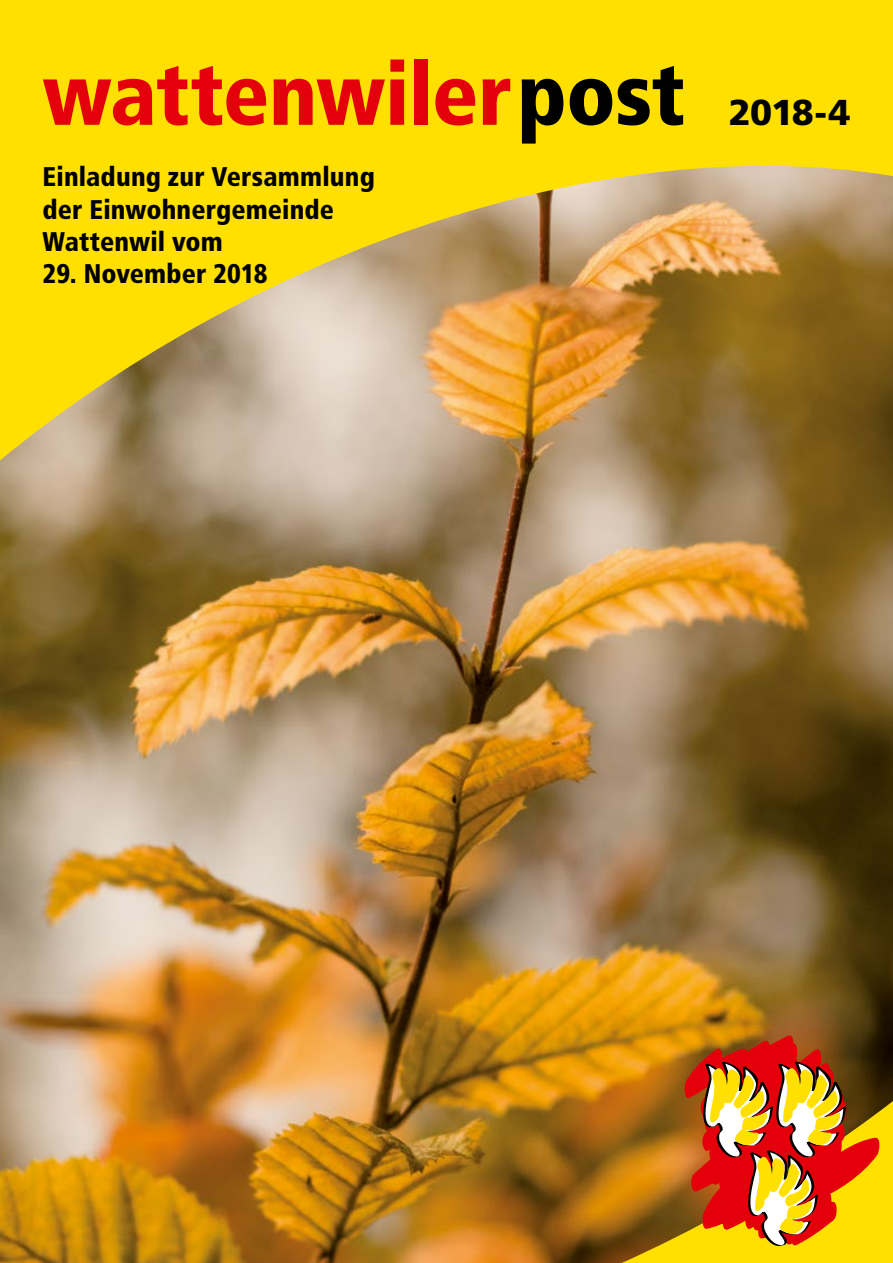
<style>
.page{position:relative;width:893px;height:1263px;background:#ffe000}
.page>*{position:absolute;margin:0;border:0;box-sizing:border-box;transform-origin:0 0}
.t1{font:900 condensed 87px "Frutiger";letter-spacing:-.01em;color:#e3000b}
.t2{font:900 36px "Frutiger";color:#000}
.t3{font:900 condensed 27px/32.4px "Frutiger";letter-spacing:.005em;color:#000}
.s1{color:#000}
</style>
<div class="page">
<img style="left:0;top:166px;width:893px;height:1097px">
<svg style="left:683px;top:1033px;width:199px;height:215px"></svg>
<h1 class="t1" style="left:43px;top:42px;width:644px">wattenwiler <span class="s1">post</span></h1>
<p class="t3" style="left:43px;top:160px;width:334px">Einladung zur Versammlung der Einwohnergemeinde<br>Wattenwil vom</p>
<p class="t3" style="left:43px;top:258px;width:227px">29. November 2018</p>
<h2 class="t2" style="left:729px;top:90px;width:123px">2018-4</h2>
</div>
